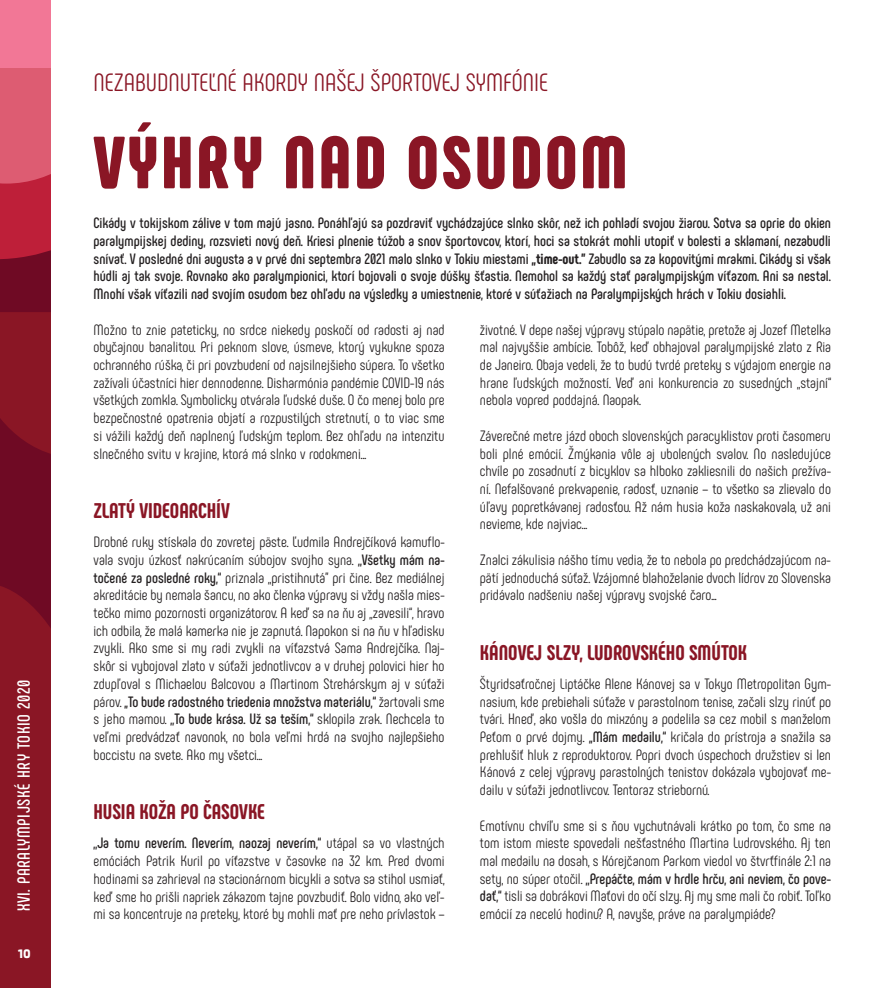
<style>
.page{position:relative;width:882px;height:988px;background:#fff}
.page>*{position:absolute;margin:0;border:0;box-sizing:border-box;transform-origin:0 0}
.t1{font:900 73.75px "Phenomena";letter-spacing:.035em;color:#8a1625}
.t2{font:25px "Phenomena";color:#8a1625}
.t3{font:800 21.25px "Phenomena";color:#8a1625}
.t4{font:700 17.5px "Phenomena";letter-spacing:.035em;color:#fff}
.t5{font:15px/17.8px "Phenomena";color:#231f20;text-align:justify}
.t6{font:700 15px/17.8px "Phenomena";color:#231f20;text-align:justify}
.t7{font:800 11.88px "Skoda Pro";color:#fff}
.s1{font-weight:800}
.s2{font-weight:700}
</style>
<div class="page">
<div style="left:0;top:0;width:51px;height:988px;background:#6f0a24"></div>
<div style="left:0;top:184px;width:51px;height:75px;background:#be1f39"></div>
<div style="left:0;top:68px;width:51px;height:116px;background:#dd5c72"></div>
<div style="left:0;top:586px;width:51px;height:402px;background:#8a1625"></div>
<div style="left:0;top:0;width:52px;height:68px;background:#f27796"></div>
<svg style="left:0;top:312px;width:51px;height:142px;background:#871424"></svg>
<div style="left:51px;top:0;width:831px;height:988px;background:#fff"></div>
<p class="t4" style="left:17px;top:911px;width:233px;rotate:-90deg">XVI. PARALYMPIJSKÉ HRY TOKIO 2020</p>
<p class="t7" style="left:18px;top:946px;width:14px">10</p>
<h2 class="t2" style="left:94px;top:73px;width:456px">NEZABUDNUTEĽNÉ AKORDY NAŠEJ ŠPORTOVEJ SYMFÓNIE</h2>
<h1 class="t1" style="left:94px;top:136px;width:535px">VÝHRY NAD OSUDOM</h1>
<p class="t6" style="left:94px;top:216px;width:739px">Cikády v tokijskom zálive v tom majú jasno. Ponáhľajú sa pozdraviť vychádzajúce slnko skôr, než ich pohladí svojou žiarou. Sotva sa oprie do okien paralympijskej dediny, rozsvieti nový deň. Kriesi plnenie túžob a snov športovcov, ktorí, hoci sa stokrát mohli utopiť v bolesti a sklamaní, nezabudli snívať. V posledné dni augusta a v prvé dni septembra 2021 malo slnko v Tokiu miestami <span class="s1">„„time-out.”</span> Zabudlo sa za kopovitými mrakmi. Cikády si však húdli aj tak svoje. Rovnako ako paralympionici, ktorí bojovali o svoje dúšky šťastia. Nemohol sa každý stať paralympijským víťazom. Ani sa nestal.<br>Mnohí však víťazili nad svojím osudom bez ohľadu na výsledky a umiestnenie, ktoré v súťažiach na Paralympijských hrách v Tokiu dosiahli.</p>
<p class="t5" style="left:94px;top:322px;width:352px">Možno to znie pateticky, no srdce niekedy poskočí od radosti aj nad obyčajnou banalitou. Pri peknom slove, úsmeve, ktorý vykukne spoza ochranného rúška, či pri povzbudení od najsilnejšieho súpera. To všetko zažívali účastníci hier dennodenne. Disharmónia pandémie COVID-19 nás všetkých zomkla. Symbolicky otvárala ľudské duše. O čo menej bolo pre bezpečnostné opatrenia objatí a rozpustilých stretnutí, o to viac sme si vážili každý deň naplnený ľudským teplom. Bez ohľadu na intenzitu slnečného svitu v krajine, ktorá má slnko v rodokmeni...</p>
<h3 class="t3" style="left:94px;top:498px;width:138px">ZLATÝ VIDEOARCHÍV</h3>
<p class="t5" style="left:94px;top:535px;width:352px">Drobné ruky stískala do zovretej päste. Ľudmila Andrejčíková kamuflo&shy;vala svoju úzkosť nakrúcaním súbojov svojho syna. <span class="s2">„„Všetky mám na&shy;točené za posledné roky,“</span> priznala „„pristihnutá” pri čine. Bez mediálnej akreditácie by nemala šancu, no ako členka výpravy si vždy našla mies&shy;tečko mimo pozornosti organizátorov. A keď sa na ňu aj „„zavesili“, hravo ich odbila, že malá kamerka nie je zapnutá. Napokon si na ňu v hľadisku zvykli. Ako sme si my radi zvykli na víťazstvá Sama Andrejčíka. Naj&shy;skôr si vybojoval zlato v súťaži jednotlivcov a v druhej polovici hier ho zdupľoval s Michaelou Balcovou a Martinom Strehárskym aj v súťaži párov. <span class="s2">„„To bude radostného triedenia množstva materiálu,“</span> žartovali sme s jeho mamou. <span class="s2">„„To bude krása. Už sa teším,“</span> sklopila zrak. Nechcela to veľmi predvádzať navonok, no bola veľmi hrdá na svojho najlepšieho boccistu na svete. Ako my všetci...</p>
<h3 class="t3" style="left:94px;top:799px;width:173px">HUSIA KOŽA PO ČASOVKE</h3>
<p class="t5" style="left:94px;top:836px;width:352px"><span class="s2">„„Ja tomu neverím. Neverím, naozaj neverím,“</span> utápal sa vo vlastných emóciách Patrik Kuril po víťazstve v časovke na 32 km. Pred dvomi hodinami sa zahrieval na stacionárnom bicykli a sotva sa stihol usmiať, keď sme ho prišli napriek zákazom tajne povzbudiť. Bolo vidno, ako veľ&shy;mi sa koncentruje na preteky, ktoré by mohli mať pre neho prívlastok –</p>
<p class="t5" style="left:480px;top:322px;width:352px">životné. V depe našej výpravy stúpalo napätie, pretože aj Jozef Metelka mal najvyššie ambície. Tobôž, keď obhajoval paralympijské zlato z Ria de Janeiro. Obaja vedeli, že to budú tvrdé preteky s výdajom energie na hrane ľudských možností. Veď ani konkurencia zo susedných „„stajní“ nebola vopred poddajná. Naopak.</p>
<p class="t5" style="left:480px;top:428px;width:352px">Záverečné metre jázd oboch slovenských paracyklistov proti časomeru boli plné emócií. Žmýkania vôle aj ubolených svalov. No nasledujúce chvíle po zosadnutí z bicyklov sa hlboko zakliesnili do našich prežíva&shy;ní. Nefalšované prekvapenie, radosť, uznanie – to všetko sa zlievalo do úľavy popretkávanej radosťou. Až nám husia koža naskakovala, už ani nevieme, kde najviac...</p>
<p class="t5" style="left:480px;top:552px;width:352px">Znalci zákulisia nášho tímu vedia, že to nebola po predchádzajúcom na&shy;pätí jednoduchá súťaž. Vzájomné blahoželanie dvoch lídrov zo Slovenska pridávalo nadšeniu našej výpravy svojské čaro...</p>
<h3 class="t3" style="left:480px;top:640px;width:269px">KÁNOVEJ SLZY, LUDROVSKÉHO SMÚTOK</h3>
<p class="t5" style="left:480px;top:676px;width:352px">Štyridsaťročnej Liptáčke Alene Kánovej sa v Tokyo Metropolitan Gym&shy;nasium, kde prebiehali súťaže v parastolnom tenise, začali slzy rinúť po tvári. Hneď, ako vošla do mixzóny a podelila sa cez mobil s manželom Peťom o prvé dojmy. <span class="s2">„„Mám medailu,“</span> kričala do prístroja a snažila sa prehlušiť hluk z reproduktorov. Popri dvoch úspechoch družstiev si len Kánová z celej výpravy parastolných tenistov dokázala vybojovať me&shy;dailu v súťaži jednotlivcov. Tentoraz striebornú.</p>
<p class="t5" style="left:480px;top:818px;width:352px">Emotívnu chvíľu sme si s ňou vychutnávali krátko po tom, čo sme na tom istom mieste spovedali nešťastného Martina Ludrovského. Aj ten mal medailu na dosah, s Kórejčanom Parkom viedol vo štvrťfinále 2:1 na sety, no súper otočil. <span class="s2">„„Prepáčte, mám v hrdle hrču, ani neviem, čo pove&shy;dať,“</span> tisli sa dobrákovi Maťovi do očí slzy. Aj my sme mali čo robiť. Toľko emócií za necelú hodinu? A, navyše, práve na paralympiáde?</p>
</div>
